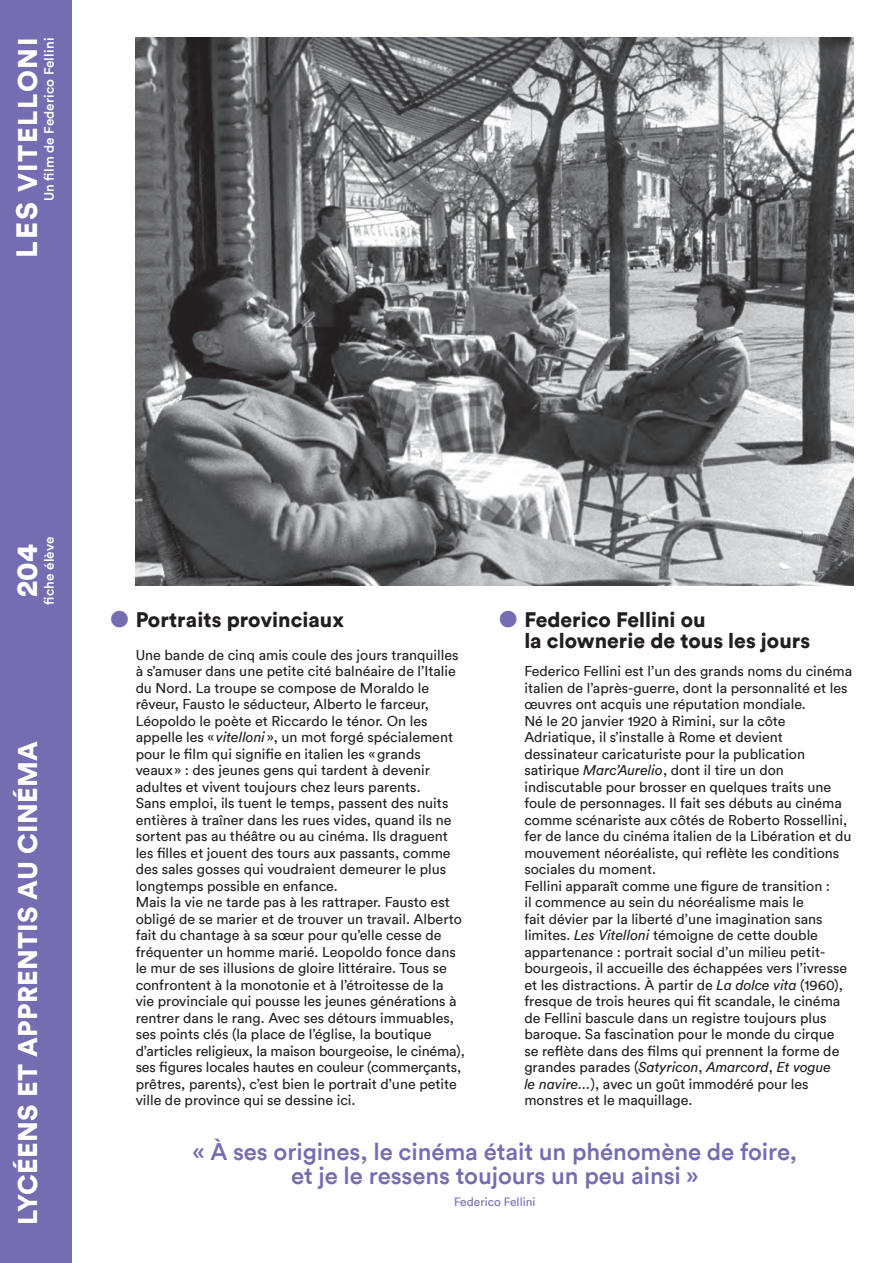
<style>
.page{position:relative;width:893px;height:1263px;background:#fff}
.page>*{position:absolute;margin:0;border:0;box-sizing:border-box;transform-origin:0 0}
.t1{font:900 29.4px "Circular";color:#fff}
.t2{font:900 27px "Circular";letter-spacing:.01em;color:#fff}
.t3{font:900 27px "Circular";letter-spacing:.06em;color:#fff}
.t4{font:500 24px/24px "Circular";letter-spacing:-.005em;color:#756db2;text-align:center}
.t5{font:900 21px/21px "Circular";color:#231f20}
.t6{font:14.25px/16.5px "Circular";color:#231f20}
.t7{font:500 13.5px "Circular";letter-spacing:.01em;color:#fff}
.t8{font:12px "Circular";color:#756db2}
.s1{font-size:29.4px}
.s2{font-weight:400;font-style:italic;font-size:22.5px;color:#756db2}
.s3{font-style:italic}
</style>
<div class="page">
<div style="left:0;top:0;width:72px;height:1263px;background:#756db2"></div>
<img style="left:136px;top:38px;width:718px;height:547px">
<p class="t7" style="left:40px;top:201px;width:165px;rotate:-90deg">Un film de Federico Fellini</p>
<h2 class="t3" style="left:9px;top:258px;width:221px;rotate:-90deg"><span class="s1">LES</span> VITELLONI</h2>
<p class="t7" style="left:40px;top:605px;width:69px;rotate:-90deg">fiche élève</p>
<h1 class="t1" style="left:6px;top:597px;width:55px;rotate:-90deg">204</h1>
<h2 class="t2" style="left:9px;top:1225px;width:486px;rotate:-90deg">LYCÉENS ET APPRENTIS AU CINÉMA</h2>
<h3 class="t5" style="left:110px;top:608px;width:235px"><span class="s2">●</span> Portraits provinciaux</h3>
<p class="t6" style="left:136px;top:646px;width:331px">Une bande de cinq amis coule des jours tranquilles à s’amuser dans une petite cité balnéaire de l’Italie du Nord. La troupe se compose de Moraldo le rêveur, Fausto le séducteur, Alberto le farceur, Léopoldo le poète et Riccardo le ténor. On les appelle les « <span class="s3">vitelloni</span> », un mot forgé spécialement pour le film qui signifie en italien les « grands<br>veaux » : des jeunes gens qui tardent à devenir adultes et vivent toujours chez leurs parents.<br>Sans emploi, ils tuent le temps, passent des nuits entières à traîner dans les rues vides, quand ils ne sortent pas au théâtre ou au cinéma. Ils draguent les filles et jouent des tours aux passants, comme des sales gosses qui voudraient demeurer le plus longtemps possible en enfance.<br>Mais la vie ne tarde pas à les rattraper. Fausto est obligé de se marier et de trouver un travail. Alberto fait du chantage à sa sœur pour qu’elle cesse de fréquenter un homme marié. Leopoldo fonce dans le mur de ses illusions de gloire littéraire. Tous se confrontent à la monotonie et à l’étroitesse de la vie provinciale qui pousse les jeunes générations à rentrer dans le rang. Avec ses détours immuables, ses points clés (la place de l’église, la boutique d’articles religieux, la maison bourgeoise, le cinéma), ses figures locales hautes en couleur (commerçants, prêtres, parents), c’est bien le portrait d’une petite ville de province qui se dessine ici.</p>
<h3 class="t5" style="left:524px;top:608px;width:287px;text-indent:-26px"><span class="s2">●</span> Federico Fellini ou<br>la clownerie de tous les jours</h3>
<p class="t6" style="left:524px;top:662px;width:329px">Federico Fellini est l’un des grands noms du cinéma italien de l’après-guerre, dont la personnalité et les œuvres ont acquis une réputation mondiale.<br>Né le 20 janvier 1920 à Rimini, sur la côte Adriatique, il s’installe à Rome et devient dessinateur caricaturiste pour la publication satirique <span class="s3">Marc’Aurelio</span>, dont il tire un don indiscutable pour brosser en quelques traits une foule de personnages. Il fait ses débuts au cinéma comme scénariste aux côtés de Roberto Rossellini, fer de lance du cinéma italien de la Libération et du mouvement néoréaliste, qui reflète les conditions sociales du moment.<br>Fellini apparaît comme une figure de transition :<br>il commence au sein du néoréalisme mais le<br>fait dévier par la liberté d’une imagination sans limites. <span class="s3">Les Vitelloni</span> témoigne de cette double appartenance : portrait social d’un milieu petit&shy;bourgeois, il accueille des échappées vers l’ivresse et les distractions. À partir de <span class="s3">La dolce vita</span> (1960), fresque de trois heures qui fit scandale, le cinéma de Fellini bascule dans un registre toujours plus baroque. Sa fascination pour le monde du cirque<br>se reflète dans des films qui prennent la forme de grandes parades (<span class="s3">Satyricon</span>, <span class="s3">Amarcord</span>, <span class="s3">Et vogue<br>le navire…</span>), avec un goût immodéré pour les monstres et le maquillage.</p>
<h3 class="t4" style="left:193px;top:1138px;width:606px">« À ses origines, le cinéma était un phénomène de foire, et je le ressens toujours un peu ainsi »</h3>
<p class="t8" style="left:454px;top:1194px;width:83px">Federico Fellini</p>
</div>
